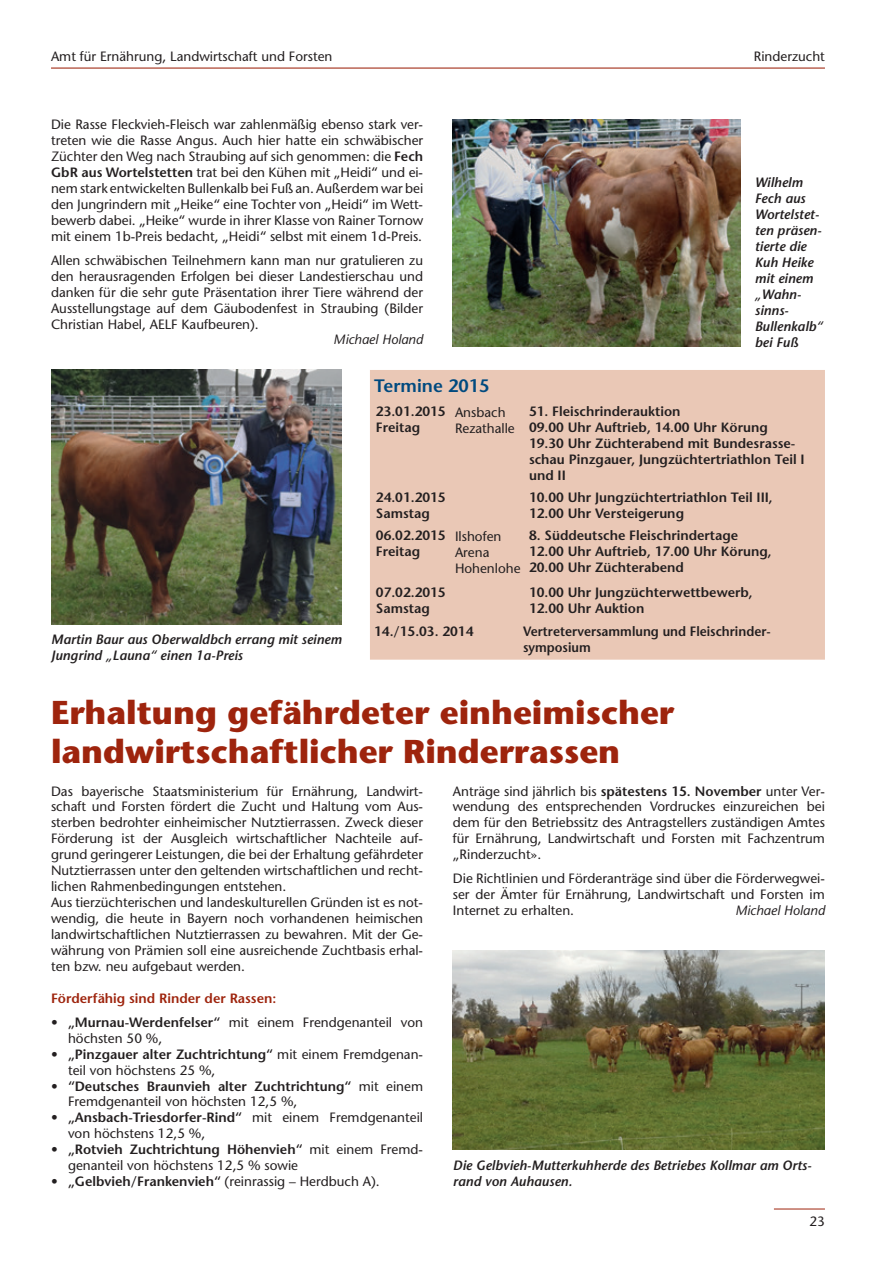
<style>
.page{position:relative;width:893px;height:1263px;background:#fff}
.page>*{position:absolute;margin:0;border:0;box-sizing:border-box;transform-origin:0 0}
.t1{font:700 33px/38.2px "Stone Sans LT";color:#9e240d}
.h2-1{font:600 18px "Stone Sans LT";color:#004a7f}
.p-hlz-oben{font:13.5px/15.9px "Stone Sans LT";color:#231f20;text-align:justify}
.p-eng{font:600 13.5px/15.9px "Stone Sans LT";color:#231f20}
.legende{font:italic 600 13.5px/15.9px "Stone Sans LT";color:#231f20}
.p-eng-2{font:600 13.5px/15.9px "Stone Sans LT";color:#231f20;scale:.95 1}
.t2{font:600 13.5px "Stone Sans LT";color:#9e240d}
.autor{font:italic 13.5px "Stone Sans LT";color:#231f20}
.p-hlz-oben-2{font:italic 13.5px "Stone Sans LT";color:#231f20}
.s1{font-weight:600}
</style>
<div class="page">
<hr style="left:774px;top:1209px;width:51px;height:1px;background:#9e240d">
<hr style="left:51px;top:68px;width:774px;height:1px;background:#9e240d">
<img style="left:51px;top:370px;width:290px;height:254px">
<div style="left:370px;top:370px;width:455px;height:290px;background:#eac8b6"></div>
<img style="left:453px;top:119px;width:288px;height:228px">
<img style="left:453px;top:950px;width:372px;height:200px">
<p class="p-hlz-oben" style="left:51px;top:49px;width:283px">Amt für Ernährung, Landwirtschaft und Forsten</p>
<p class="p-hlz-oben" style="left:754px;top:49px;width:73px">Rinderzucht</p>
<p class="p-hlz-oben" style="left:51px;top:117px;width:374px">Die Rasse Fleckvieh-Fleisch war zahlenmäßig ebenso stark ver&shy;treten wie die Rasse Angus. Auch hier hatte ein schwäbischer Züchter den Weg nach Straubing auf sich genommen: die <span class="s1">Fech GbR aus Wortelstetten</span> trat bei den Kühen mit „Heidi“ und ei&shy;nem stark entwickelten Bullenkalb bei Fuß an. Außerdem war bei den Jungrindern mit „Heike“ eine Tochter von „Heidi“ im Wett&shy;bewerb dabei. „Heike“ wurde in ihrer Klasse von Rainer Tornow mit einem 1b-Preis bedacht, „Heidi“ selbst mit einem 1d-Preis.</p>
<p class="p-hlz-oben" style="left:51px;top:252px;width:374px">Allen schwäbischen Teilnehmern kann man nur gratulieren zu den herausragenden Erfolgen bei dieser Landestierschau und danken für die sehr gute Präsentation ihrer Tiere während der Ausstellungstage auf dem Gäubodenfest in Straubing (Bilder Christian Habel, AELF Kaufbeuren).</p>
<p class="autor" style="left:334px;top:332px;width:91px">Michael Holand</p>
<p class="h2-1" style="left:374px;top:375px;width:117px">Termine 2015</p>
<p class="p-eng" style="left:376px;top:403px;width:71px">23.01.2015</p>
<p class="p-eng" style="left:376px;top:419px;width:46px">Freitag</p>
<p class="p-hlz-oben" style="left:455px;top:405px;width:52px">Ansbach</p>
<p class="p-hlz-oben" style="left:455px;top:421px;width:61px">Rezathalle</p>
<p class="p-eng" style="left:376px;top:489px;width:71px">24.01.2015</p>
<p class="p-eng" style="left:376px;top:505px;width:55px">Samstag</p>
<p class="legende" style="left:755px;top:174px;width:70px">Wilhelm<br>Fech aus<br>Wortelstet&shy;ten präsen&shy;tierte die<br>Kuh Heike mit einem „Wahn&shy;sinns-<br>Bullenkalb“ bei Fuß</p>
<p class="p-eng" style="left:529px;top:403px;width:153px">51. Fleischrinderauktion</p>
<p class="p-eng" style="left:529px;top:419px;width:240px">09.00 Uhr Auftrieb, 14.00 Uhr Körung</p>
<p class="p-eng" style="left:529px;top:435px;width:277px">19.30 Uhr Züchterabend mit Bundesrasse&shy;schau Pinzgauer, Jungzüchtertriathlon Teil I und II</p>
<p class="p-eng" style="left:529px;top:489px;width:245px">10.00 Uhr Jungzüchtertriathlon Teil III,</p>
<p class="p-eng" style="left:529px;top:505px;width:157px">12.00 Uhr Versteigerung</p>
<p class="legende" style="left:51px;top:631px;width:292px">Martin Baur aus Oberwaldbch errang mit seinem<br>Jungrind „Launa“ einen 1a-Preis</p>
<p class="p-eng" style="left:376px;top:527px;width:71px">06.02.2015</p>
<p class="p-eng" style="left:376px;top:543px;width:46px">Freitag</p>
<p class="p-eng" style="left:376px;top:584px;width:71px">07.02.2015</p>
<p class="p-eng" style="left:376px;top:600px;width:55px">Samstag</p>
<p class="p-hlz-oben" style="left:455px;top:529px;width:67px;text-align:left">Ilshofen<br>Arena<br>Hohenlohe</p>
<p class="p-eng" style="left:529px;top:527px;width:211px">8. Süddeutsche Fleischrindertage</p>
<p class="p-eng" style="left:529px;top:543px;width:244px">12.00 Uhr Auftrieb, 17.00 Uhr Körung,</p>
<p class="p-eng" style="left:529px;top:559px;width:156px">20.00 Uhr Züchterabend</p>
<p class="p-eng" style="left:529px;top:584px;width:225px">10.00 Uhr Jungzüchterwettbewerb,</p>
<p class="p-eng" style="left:529px;top:600px;width:117px">12.00 Uhr Auktion</p>
<p class="p-eng" style="left:374px;top:624px;width:101px">14./15.03. 2014</p>
<p class="p-eng-2" style="left:523px;top:624px;width:261px">Vertreterversammlung und Fleischrinder&shy;symposium</p>
<p class="t1" style="left:51px;top:694px;width:625px">Erhaltung gefährdeter einheimischer landwirtschaftlicher Rinderrassen</p>
<p class="p-hlz-oben" style="left:51px;top:783px;width:374px">Das bayerische Staatsministerium für Ernährung, Landwirt&shy;schaft und Forsten fördert die Zucht und Haltung vom Aus&shy;sterben bedrohter einheimischer Nutztierrassen. Zweck dieser Förderung ist der Ausgleich wirtschaftlicher Nachteile auf&shy;grund geringerer Leistungen, die bei der Erhaltung gefährdeter Nutztierrassen unter den geltenden wirtschaftlichen und recht&shy;lichen Rahmenbedingungen entstehen.</p>
<p class="p-hlz-oben" style="left:51px;top:894px;width:374px">Aus tierzüchterischen und landeskulturellen Gründen ist es not&shy;wendig, die heute in Bayern noch vorhandenen heimischen landwirtschaftlichen Nutztierrassen zu bewahren. Mit der Ge&shy;währung von Prämien soll eine ausreichende Zuchtbasis erhal&shy;ten bzw. neu aufgebaut werden.</p>
<p class="t2" style="left:51px;top:990px;width:227px">Förderfähig sind Rinder der Rassen:</p>
<p class="p-hlz-oben" style="left:68px;top:1014px;width:357px;text-indent:-17px">• <span class="s1">„Murnau-Werdenfelser“</span> mit einem Frendgenanteil von höchsten 50 %,</p>
<p class="p-hlz-oben" style="left:68px;top:1046px;width:357px;text-indent:-17px">• <span class="s1">„Pinzgauer alter Zuchtrichtung“</span> mit einem Fremdgenan&shy;teil von höchstens 25 %,</p>
<p class="p-hlz-oben" style="left:68px;top:1078px;width:357px;text-indent:-17px">• <span class="s1">“Deutsches Braunvieh alter Zuchtrichtung“</span> mit einem<br>Fremdgenanteil von höchsten 12,5 %,</p>
<p class="p-hlz-oben" style="left:68px;top:1110px;width:357px;text-indent:-17px">• <span class="s1">„Ansbach-Triesdorfer-Rind“</span> mit einem Fremdgenanteil von höchstens 12,5 %,</p>
<p class="p-hlz-oben" style="left:68px;top:1142px;width:357px;text-indent:-17px">• <span class="s1">„Rotvieh Zuchtrichtung Höhenvieh“</span> mit einem Fremd&shy;genanteil von höchstens 12,5 % sowie</p>
<p class="p-hlz-oben" style="left:51px;top:1173px;width:330px">• <span class="s1">„Gelbvieh/Frankenvieh“</span> (reinrassig – Herdbuch A).</p>
<p class="p-hlz-oben" style="left:453px;top:783px;width:374px">Anträge sind jährlich bis <span class="s1">spätestens 15. November</span> unter Ver&shy;wendung des entsprechenden Vordruckes einzureichen bei dem für den Betriebssitz des Antragstellers zuständigen Amtes für Ernährung, Landwirtschaft und Forsten mit Fachzentrum „Rinderzucht».</p>
<p class="p-hlz-oben" style="left:453px;top:870px;width:374px">Die Richtlinien und Förderanträge sind über die Förderwegwei&shy;ser der Ämter für Ernährung, Landwirtschaft und Forsten im Internet zu erhalten.</p>
<p class="p-hlz-oben-2" style="left:735px;top:902px;width:91px">Michael Holand</p>
<p class="legende" style="left:453px;top:1157px;width:360px">Die Gelbvieh-Mutterkuhherde des Betriebes Kollmar am Orts&shy;rand von Auhausen.</p>
<p class="p-hlz-oben" style="left:809px;top:1214px;width:17px">23</p>
</div>
